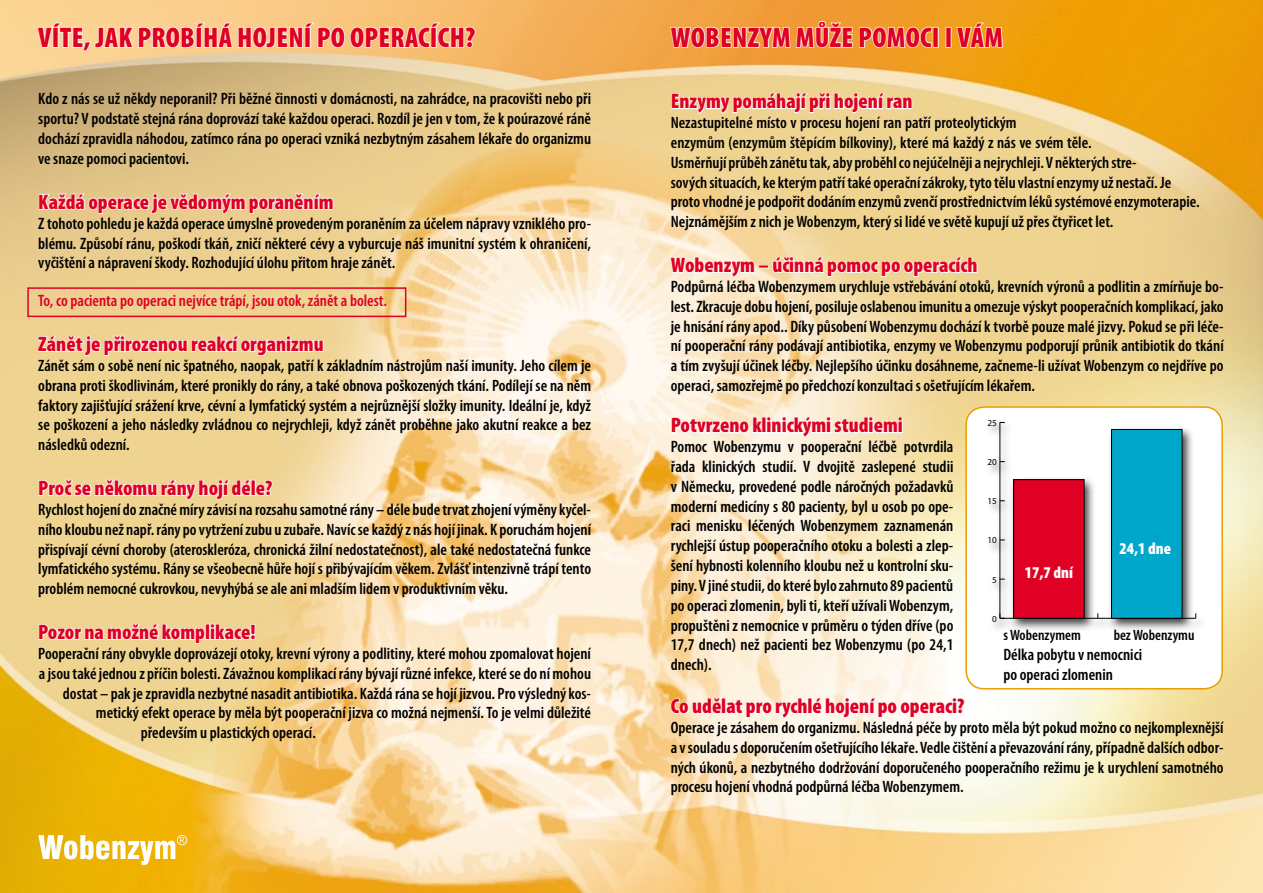
<style>
.page{position:relative;width:1263px;height:893px;background:#fff}
.page>*{position:absolute;margin:0;border:0;box-sizing:border-box;transform-origin:0 0}
.t1{font:900 condensed 28.5px "Myriad Pro";letter-spacing:.01em;color:#df0024}
.t2{font:900 condensed 21px "Myriad Pro";color:#df0024}
.t3{font:600 condensed 16.5px/19.8px "Myriad Pro";color:#000;text-align:justify}
.t4{font:600 condensed 16.5px "Myriad Pro";color:#df0024}
.t5{font:900 condensed 16.5px "Myriad Pro";color:#fff}
.t6{font:600 condensed 15px "Myriad Pro";color:#000}
.t7{font:9.15px "Myriad Pro";color:#000}
</style>
<div class="page">
<img style="left:0;top:0;width:1263px;height:893px">
<svg style="left:669px;top:0;width:264px;height:78px;background:#f2b15c"></svg>
<div style="left:933px;top:27px;width:6px;height:21px;border:2px solid #fff"></div>
<div style="left:945px;top:27px;width:6px;height:21px;border:2px solid #fff"></div>
<svg style="left:955px;top:0;width:49px;height:72px;background:#f2ac34"></svg>
<svg style="left:670px;top:89px;width:243px;height:32px"></svg>
<svg style="left:669px;top:235px;width:87px;height:70px;background:#fcebd1"></svg>
<div style="left:758px;top:265px;width:11px;height:4px;border:2px solid #fff"></div>
<svg style="left:772px;top:251px;width:206px;height:33px"></svg>
<svg style="left:670px;top:692px;width:295px;height:33px"></svg>
<svg style="left:670px;top:411px;width:233px;height:46px"></svg>
<div style="left:27px;top:287px;width:379px;height:30px;border:2px solid #df0024"></div>
<svg style="left:36px;top:10px;width:440px;height:62px;background:#f3cf99"></svg>
<svg style="left:38px;top:188px;width:296px;height:45px;background:#ecd3a0"></svg>
<svg style="left:37px;top:330px;width:287px;height:33px"></svg>
<svg style="left:38px;top:474px;width:235px;height:33px"></svg>
<svg style="left:38px;top:620px;width:218px;height:31px"></svg>
<div style="left:966px;top:407px;width:256px;height:282px;background:#fff;border-radius:18px"></div>
<div style="left:965px;top:406px;width:258px;height:283px;border:2px solid #eb9e00;border-radius:18px"></div>
<div style="left:984px;top:416px;width:223px;height:217px;background:#000;opacity:.75"></div>
<hr style="left:1000px;top:618px;width:196px;height:1px;background:#000">
<hr style="left:999px;top:422px;width:1px;height:196px;background:#000">
<svg style="left:999px;top:613px;width:6px;height:6px"></svg>
<div style="left:1013px;top:480px;width:71px;height:138px;background:#df0024"></div>
<div style="left:1013px;top:479px;width:71px;height:139px;border:1px solid #000"></div>
<div style="left:1111px;top:429px;width:71px;height:189px;background:#00a7cb"></div>
<div style="left:1111px;top:429px;width:71px;height:189px;border:1px solid #000"></div>
<svg style="left:38px;top:835px;width:149px;height:30px"></svg>
<h1 class="t1" style="left:38px;top:22px;width:438px">VÍTE, JAK PROBÍHÁ HOJENÍ PO OPERACÍCH?</h1>
<p class="t3" style="left:38px;top:89px;width:554px">Kdo z nás se už někdy neporanil? Při běžné činnosti v domácnosti, na zahrádce, na pracovišti nebo při sportu? V podstatě stejná rána doprovází také každou operaci. Rozdíl je jen v tom, že k poúrazové ráně dochází zpravidla náhodou, zatímco rána po operaci vzniká nezbytným zásahem lékaře do organizmu ve snaze pomoci pacientovi.</p>
<p class="t2" style="left:38px;top:190px;width:297px">Každá operace je vědomým poraněním</p>
<p class="t3" style="left:38px;top:214px;width:554px">Z tohoto pohledu je každá operace úmyslně provedeným poraněním za účelem nápravy vzniklého pro&shy;blému. Způsobí ránu, poškodí tkáň, zničí některé cévy a vyburcuje náš imunitní systém k ohraničení, vyčištění a nápravení škody. Rozhodující úlohu přitom hraje zánět.</p>
<p class="t4" style="left:38px;top:292px;width:350px">To, co pacienta po operaci nejvíce trápí, jsou otok, zánět a bolest.</p>
<p class="t2" style="left:38px;top:332px;width:287px">Zánět je přirozenou reakcí organizmu</p>
<p class="t3" style="left:38px;top:356px;width:554px">Zánět sám o sobě není nic špatného, naopak, patří k základním nástrojům naší imunity. Jeho cílem je obrana proti škodlivinám, které pronikly do rány, a také obnova poškozených tkání. Podílejí se na něm faktory zajišťující srážení krve, cévní a lymfatický systém a nejrůznější složky imunity. Ideální je, když se poškození a jeho následky zvládnou co nejrychleji, když zánět proběhne jako akutní reakce a bez následků odezní.</p>
<p class="t2" style="left:38px;top:476px;width:236px">Proč se někomu rány hojí déle?</p>
<p class="t3" style="left:38px;top:500px;width:554px">Rychlost hojení do značné míry závisí na rozsahu samotné rány – déle bude trvat zhojení výměny kyčel&shy;ního kloubu než např. rány po vytržení zubu u zubaře. Navíc se každý z nás hojí jinak. K poruchám hojení přispívají cévní choroby (ateroskleróza, chronická žilní nedostatečnost), ale také nedostatečná funkce lymfatického systému. Rány se všeobecně hůře hojí s přibývajícím věkem. Zvlášť intenzivně trápí tento problém nemocné cukrovkou, nevyhýbá se ale ani mladším lidem v produktivním věku.</p>
<p class="t2" style="left:38px;top:620px;width:219px">Pozor na možné komplikace!</p>
<p class="t3" style="left:38px;top:644px;width:554px">Pooperační rány obvykle doprovázejí otoky, krevní výrony a podlitiny, které mohou zpomalovat hojení</p>
<p class="t3" style="left:39px;top:664px;width:554px">a jsou také jednou z příčin bolesti. Závažnou komplikací rány bývají různé infekce, které se do ní mohou</p>
<p class="t3" style="left:63px;top:683px;width:530px">dostat – pak je zpravidla nezbytné nasadit antibiotika. Každá rána se hojí jizvou. Pro výsledný kos-</p>
<p class="t3" style="left:96px;top:703px;width:497px">metický efekt operace by měla být pooperační jizva co možná nejmenší. To je velmi důležité</p>
<p class="t3" style="left:141px;top:723px;width:176px">především u plastických operací.</p>
<h1 class="t1" style="left:671px;top:22px;width:334px">WOBENZYM MŮŽE POMOCI I VÁM</h1>
<p class="t2" style="left:671px;top:90px;width:243px">Enzymy pomáhají při hojení ran</p>
<p class="t3" style="left:671px;top:113px;width:530px;text-align:left">Nezastupitelné místo v procesu hojení ran patří proteolytickým<br>enzymům (enzymům štěpícím bílkoviny), které má každý z nás ve svém těle.<br>Usměrňují průběh zánětu tak, aby proběhl co nejúčelněji a nejrychleji. V některých stre-<br>sových situacích, ke kterým patří také operační zákroky, tyto tělu vlastní enzymy už nestačí. Je proto vhodné je podpořit dodáním enzymů zvenčí prostřednictvím léků systémové enzymoterapie.<br>Nejznámějším z nich je Wobenzym, který si lidé ve světě kupují už přes čtyřicet let.</p>
<p class="t2" style="left:671px;top:253px;width:308px">Wobenzym – účinná pomoc po operacích</p>
<p class="t3" style="left:671px;top:277px;width:554px">Podpůrná léčba Wobenzymem urychluje vstřebávání otoků, krevních výronů a podlitin a zmírňuje bo&shy;lest. Zkracuje dobu hojení, posiluje oslabenou imunitu a omezuje výskyt pooperačních komplikací, jako je hnisání rány apod.. Díky působení Wobenzymu dochází k tvorbě pouze malé jizvy. Pokud se při léče&shy;ní pooperační rány podávají antibiotika, enzymy ve Wobenzymu podporují průnik antibiotik do tkání a tím zvyšují účinek léčby. Nejlepšího účinku dosáhneme, začneme-li užívat Wobenzym co nejdříve po operaci, samozřejmě po předchozí konzultaci s ošetřujícím lékařem.</p>
<p class="t2" style="left:671px;top:414px;width:233px">Potvrzeno klinickými studiemi</p>
<p class="t3" style="left:671px;top:437px;width:284px">Pomoc Wobenzymu v pooperační léčbě potvrdila řada klinických studií. V dvojitě zaslepené studii v Německu, provedené podle náročných požadavků moderní medicíny s 80 pacienty, byl u osob po ope&shy;raci menisku léčených Wobenzymem zaznamenán rychlejší ústup pooperačního otoku a bolesti a zlep&shy;šení hybnosti kolenního kloubu než u kontrolní sku&shy;piny. V jiné studii, do které bylo zahrnuto 89 pacientů po operaci zlomenin, byli ti, kteří užívali Wobenzym, propuštěni z nemocnice v průměru o týden dříve (po 17,7 dnech) než pacienti bez Wobenzymu (po 24,1 dnech).</p>
<p class="t7" style="left:987px;top:417px;width:11px">25</p>
<p class="t7" style="left:987px;top:456px;width:11px">20</p>
<p class="t7" style="left:987px;top:495px;width:11px">15</p>
<p class="t7" style="left:987px;top:535px;width:11px">10</p>
<p class="t7" style="left:992px;top:574px;width:6px">5</p>
<p class="t7" style="left:992px;top:613px;width:6px">0</p>
<p class="t5" style="left:1025px;top:563px;width:50px">17,7 dní</p>
<p class="t5" style="left:1119px;top:539px;width:53px">24,1 dne</p>
<p class="t6" style="left:1003px;top:627px;width:79px">sWobenzymem</p>
<p class="t6" style="left:1114px;top:627px;width:82px">bez Wobenzymu</p>
<p class="t3" style="left:1003px;top:645px;width:140px">Délka pobytu v nemocnici po operaci zlomenin</p>
<p class="t2" style="left:671px;top:694px;width:295px">Co udělat pro rychlé hojení po operaci?</p>
<p class="t3" style="left:671px;top:718px;width:554px">Operace je zásahem do organizmu. Následná péče by proto měla být pokud možno co nejkomplexnější a vsouladu s doporučením ošetřujícího lékaře. Vedle čištění a převazování rány, případně dalších odbor&shy;ných úkonů, a nezbytného dodržování doporučeného pooperačního režimu je k urychlení samotného procesu hojení vhodná podpůrná léčba Wobenzymem.</p>
</div>
